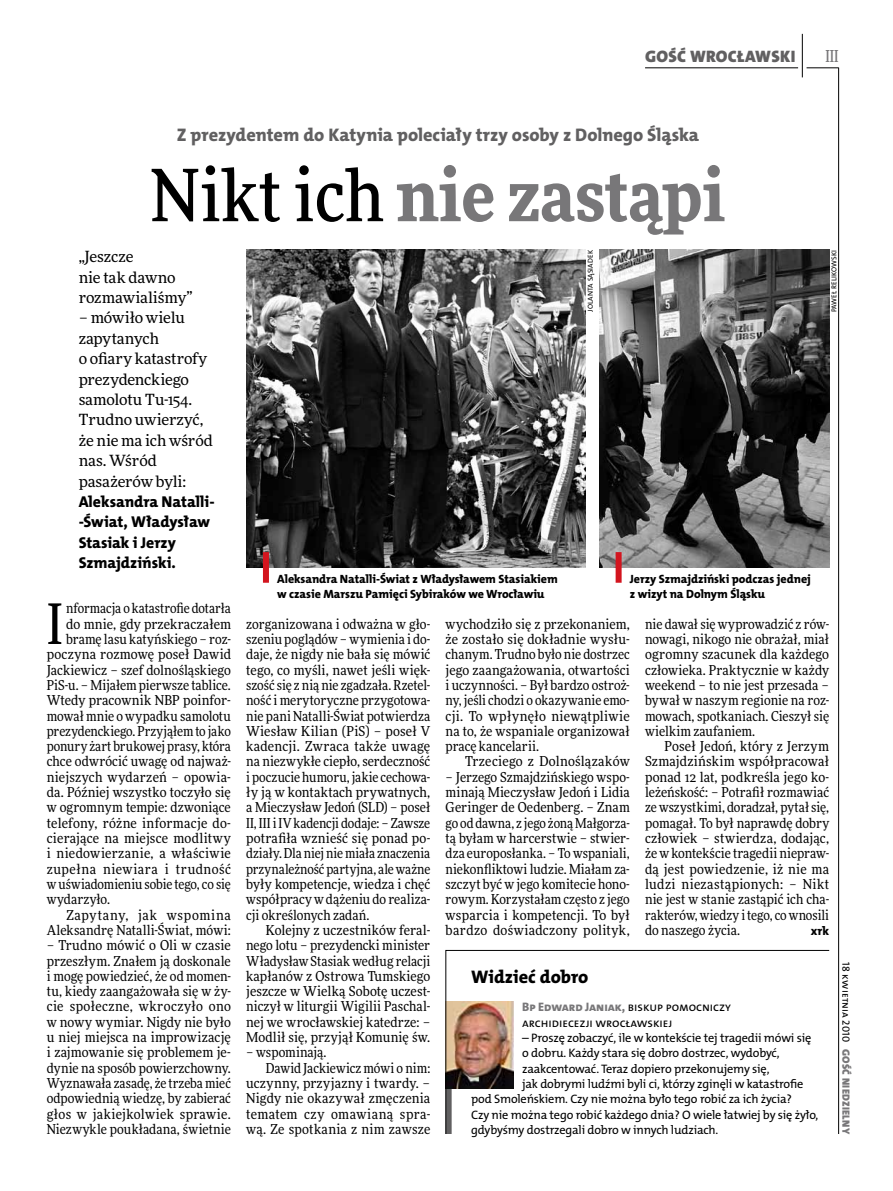
<style>
.page{position:relative;width:893px;height:1191px;background:#fff}
.page>*{position:absolute;margin:0;border:0;box-sizing:border-box;transform-origin:0 0}
.t1{font:900 72px "Freeday Narrow";color:#787779}
.t2{font:55.95px "Freeday Narrow News";color:#000}
.t3{font:18.3px "The Mix HP8 Ex Bld";color:#616061}
.t4{font:18.3px "The Mix HP8 Ex Bld";color:#000}
.t5{font:16.65px "The Mix HP9 Blk";letter-spacing:.02em;color:#616061}
.t6{font:500 16.5px "Freeday Narrow";color:#787779;scale:.9 1}
.t7{font:15.75px/20.4px "The Mix HP8 Ex Bld";letter-spacing:-.005em;color:#000}
.t8{font:15.45px/20.4px "Freeday News";letter-spacing:-.01em;color:#000}
.t9{font:13.65px/15.3px "Freeday Narrow News";letter-spacing:.01em;color:#000;text-align:justify}
.t10{font:13.65px "Freeday Narrow News";letter-spacing:.04em;color:#000}
.t11{font:13.65px "Freeday Narrow News";letter-spacing:.055em;color:#000}
.t12{font:12.3px/15.3px "The Mix HP5 Plain";letter-spacing:-.015em;color:#000}
.t13{font:12.3px "The Mix HP8 Ex Bld";color:#000}
.t14{font:12px/15.3px "The Mix HP8 Ex Bld";letter-spacing:-.005em;color:#000}
.t15{font:10.5px "The Mix HP9 Blk";letter-spacing:.025em;color:#787779}
.t16{font:10.5px "The Mix HP5 Plain";color:#000}
.t17{font:7.2px "The Mix HP5 Plain";letter-spacing:.015em;color:#000}
.s1{font-weight:500;color:#000}
.s2{font-family:"The Mix HP8 Ex Bld";color:#787779}
</style>
<div class="page">
<hr style="left:806px;top:68px;width:33px;height:1px;background:#000">
<hr style="left:645px;top:68px;width:153px;height:1px;background:#000">
<hr style="left:838px;top:68px;width:1px;height:1066px;background:#000">
<hr style="left:802px;top:34px;width:1px;height:43px;background:#000">
<svg style="left:445px;top:950px;width:385px;height:184px"></svg>
<img style="left:246px;top:250px;width:339px;height:317px">
<img style="left:600px;top:250px;width:229px;height:317px">
<div style="left:263px;top:552px;width:6px;height:31px;background:#d3151f"></div>
<div style="left:616px;top:552px;width:6px;height:31px;background:#d3151f"></div>
<p class="t5" style="left:645px;top:46px;width:152px">GOŚĆ WROCŁAWSKI</p>
<h3 class="t3" style="left:177px;top:123px;width:524px">Z prezydentem do Katynia poleciały trzy osoby z Dolnego Śląska</h3>
<h1 class="t1" style="left:151px;top:148px;width:576px"><span class="s1">Nikt ich</span> nie zastąpi</h1>
<p class="t6" style="left:825px;top:46px;width:16px">III</p>
<p class="t8" style="left:79px;top:246px;width:115px">„Jeszcze<br>nie tak dawno rozmawialiśmy”</p>
<p class="t8" style="left:79px;top:307px;width:135px">– mówiło wielu zapytanych<br>o ofiary katastrofy prezydenckiego samolotu Tu-154.<br>Trudno uwierzyć, że nie ma ich wśród nas. Wśród pasażerów byli:</p>
<p class="t7" style="left:79px;top:491px;width:138px">Aleksandra Natalli--Świat, Władysław<br>Stasiak i Jerzy<br>Szmajdziński.</p>
<h2 class="t2" style="left:47px;top:589px;width:18px">I</h2>
<p class="t9" style="left:66px;top:600px;width:166px">nformacja o katastrofie dotarła</p>
<p class="t9" style="left:66px;top:616px;width:166px">do mnie, gdy przekraczałem</p>
<p class="t9" style="left:66px;top:631px;width:166px">bramę lasu katyńskiego – roz-</p>
<p class="t9" style="left:47px;top:646px;width:186px">poczyna rozmowę poseł Dawid</p>
<p class="t9" style="left:47px;top:662px;width:186px">Jackiewicz – szef dolnośląskiego</p>
<p class="t9" style="left:47px;top:677px;width:186px">PiS-u. – Mijałem pierwsze tablice.</p>
<p class="t9" style="left:47px;top:692px;width:186px">Wtedy pracownik NBP poinfor-</p>
<p class="t9" style="left:47px;top:708px;width:186px">mował mnie o wypadku samolotu</p>
<p class="t9" style="left:47px;top:723px;width:186px">prezydenckiego. Przyjąłem to jako</p>
<p class="t9" style="left:47px;top:738px;width:186px">ponury żart brukowej prasy, która</p>
<p class="t9" style="left:47px;top:754px;width:186px">chce odwrócić uwagę od najważ-</p>
<p class="t9" style="left:47px;top:769px;width:186px">niejszych wydarzeń – opowia-</p>
<p class="t9" style="left:47px;top:784px;width:186px">da. Później wszystko toczyło się</p>
<p class="t9" style="left:47px;top:799px;width:186px">w ogromnym tempie: dzwoniące</p>
<p class="t9" style="left:47px;top:815px;width:186px">telefony, różne informacje do-</p>
<p class="t9" style="left:47px;top:830px;width:186px">cierające na miejsce modlitwy</p>
<p class="t9" style="left:47px;top:845px;width:186px">i niedowierzanie, a właściwie</p>
<p class="t10" style="left:47px;top:860px;width:186px">zupełna niewiara i trudność</p>
<p class="t9" style="left:47px;top:876px;width:186px">w uświadomieniu sobie tego, co się</p>
<p class="t9" style="left:47px;top:891px;width:65px">wydarzyło.</p>
<p class="t11" style="left:66px;top:906px;width:166px">Zapytany, jak wspomina</p>
<p class="t9" style="left:47px;top:922px;width:185px">Aleksandrę Natalli-Świat, mówi:</p>
<p class="t9" style="left:47px;top:937px;width:186px">– Trudno mówić o Oli w czasie przeszłym. Znałem ją doskonale i mogę powiedzieć, że od momen&shy;tu, kiedy zaangażowała się w ży&shy;cie społeczne, wkroczyło ono w nowy wymiar. Nigdy nie było u niej miejsca na improwizację i zajmowanie się problemem je&shy;dynie na sposób powierzchowny.<br>Wyznawała zasadę, że trzeba mieć odpowiednią wiedzę, by zabierać głos w jakiejkolwiek sprawie.<br>Niezwykle poukładana, świetnie</p>
<p class="t17" style="left:586px;top:311px;width:63px;rotate:-90deg">Jolanta Sąsiadek</p>
<p class="t17" style="left:829px;top:312px;width:64px;rotate:-90deg">paweł relikowski</p>
<p class="t14" style="left:277px;top:571px;width:282px">Aleksandra Natalli-Świat z Władysławem Stasiakiem w czasie Marszu Pamięci Sybiraków we Wrocławiu</p>
<p class="t14" style="left:630px;top:571px;width:182px">Jerzy Szmajdziński podczas jednej z wizyt na Dolnym Śląsku</p>
<p class="t9" style="left:246px;top:616px;width:186px">zorganizowana i odważna w gło&shy;szeniu poglądów – wymienia i do&shy;daje, że nigdy nie bała się mówić tego, co myśli, nawet jeśli więk&shy;szość się z nią nie zgadzała. Rzetel&shy;ność i merytoryczne przygotowa&shy;nie pani Natalli-Świat potwierdza Wiesław Kilian (PiS) – poseł V kadencji. Zwraca także uwagę na niezwykłe ciepło, serdeczność i poczucie humoru, jakie cechowa&shy;ły ją w kontaktach prywatnych, a Mieczysław Jedoń (SLD) – poseł II, III i IV kadencji dodaje: – Zawsze potrafiła wznieść się ponad po&shy;działy. Dla niej nie miała znaczenia przynależność partyjna, ale ważne były kompetencje, wiedza i chęć współpracy w dążeniu do realiza&shy;cji określonych zadań.</p>
<p class="t9" style="left:246px;top:922px;width:186px;text-indent:20px">Kolejny z uczestników feral&shy;nego lotu – prezydencki minister Władysław Stasiak według relacji kapłanów z Ostrowa Tumskiego jeszcze w Wielką Sobotę uczest&shy;niczył w liturgii Wigilii Paschal&shy;nej we wrocławskiej katedrze: – Modlił się, przyjął Komunię św.</p>
<p class="t9" style="left:246px;top:1044px;width:82px">– wspominają.</p>
<p class="t9" style="left:266px;top:1060px;width:166px">Dawid Jackiewicz mówi o nim:</p>
<p class="t9" style="left:246px;top:1075px;width:186px">uczynny, przyjazny i twardy. –</p>
<p class="t9" style="left:246px;top:1090px;width:186px">Nigdy nie okazywał zmęczenia</p>
<p class="t9" style="left:246px;top:1106px;width:186px">tematem czy omawianą spra-</p>
<p class="t9" style="left:246px;top:1121px;width:186px">wą. Ze spotkania z nim zawsze</p>
<p class="t9" style="left:446px;top:616px;width:186px">wychodziło się z przekonaniem, że zostało się dokładnie wysłu&shy;chanym. Trudno było nie dostrzec jego zaangażowania, otwartości i uczynności. – Był bardzo ostroż&shy;ny, jeśli chodzi o okazywanie emo&shy;cji. To wpłynęło niewątpliwie na to, że wspaniale organizował pracę kancelarii.</p>
<p class="t9" style="left:465px;top:754px;width:166px">Trzeciego z Dolnoślązaków</p>
<p class="t9" style="left:446px;top:769px;width:186px">– Jerzego Szmajdzińskiego wspo&shy;minają Mieczysław Jedoń i Lidia Geringer de Oedenberg. – Znam go od dawna, z jego żoną Małgorza&shy;tą byłam w harcerstwie – stwier&shy;dza europosłanka. – To wspaniali, niekonfliktowi ludzie. Miałam za&shy;szczyt być w jego komitecie hono&shy;rowym. Korzystałam często z jego wsparcia i kompetencji. To był bardzo doświadczony polityk,</p>
<p class="t9" style="left:645px;top:616px;width:186px">nie dawał się wyprowadzić z rów&shy;nowagi, nikogo nie obrażał, miał ogromny szacunek dla każdego człowieka. Praktycznie w każdy weekend – to nie jest przesada – bywał w naszym regionie na roz&shy;mowach, spotkaniach. Cieszył się wielkim zaufaniem.</p>
<p class="t9" style="left:645px;top:738px;width:186px;text-indent:20px">Poseł Jedoń, który z Jerzym Szmajdzińskim współpracował ponad 12 lat, podkreśla jego ko&shy;leżeńskość: – Potrafił rozmawiać ze wszystkimi, doradzał, pytał się, pomagał. To był naprawdę dobry człowiek – stwierdza, dodając, że w kontekście tragedii niepraw&shy;dą jest powiedzenie, iż nie ma ludzi niezastąpionych: – Nikt nie jest w stanie zastąpić ich cha&shy;rakterów, wiedzy i tego, co wnosili do naszego życia.</p>
<p class="t13" style="left:811px;top:923px;width:20px">xrk</p>
<h3 class="t4" style="left:471px;top:965px;width:119px">Widzieć dobro</h3>
<p class="t12" style="left:522px;top:999px;width:210px"><span class="s2">Bp Edward Janiak,</span> biskup pomocniczy archidiecezji wrocławskiej</p>
<p class="t12" style="left:522px;top:1030px;width:291px">– Proszę zobaczyć, ile w kontekście tej tragedii mówi się</p>
<p class="t12" style="left:522px;top:1045px;width:259px">o dobru. Każdy stara się dobro dostrzec, wydobyć,</p>
<p class="t12" style="left:522px;top:1061px;width:249px">zaakcentować. Teraz dopiero przekonujemy się,</p>
<p class="t12" style="left:522px;top:1076px;width:283px">jak dobrymi ludźmi byli ci, którzy zginęli w katastrofie</p>
<p class="t12" style="left:471px;top:1091px;width:322px">pod Smoleńskiem. Czy nie można było tego robić za ich życia?</p>
<p class="t12" style="left:471px;top:1107px;width:349px">Czy nie można tego robić każdego dnia? O wiele łatwiej by się żyło,</p>
<p class="t12" style="left:471px;top:1122px;width:249px">gdybyśmy dostrzegali dobro w innych ludziach.</p>
<p class="t16" style="left:853px;top:962px;width:82px;rotate:90deg">18 kwietnia 2010</p>
<p class="t15" style="left:853px;top:1049px;width:86px;rotate:90deg">GOŚĆ NIEDZIELNY</p>
</div>
